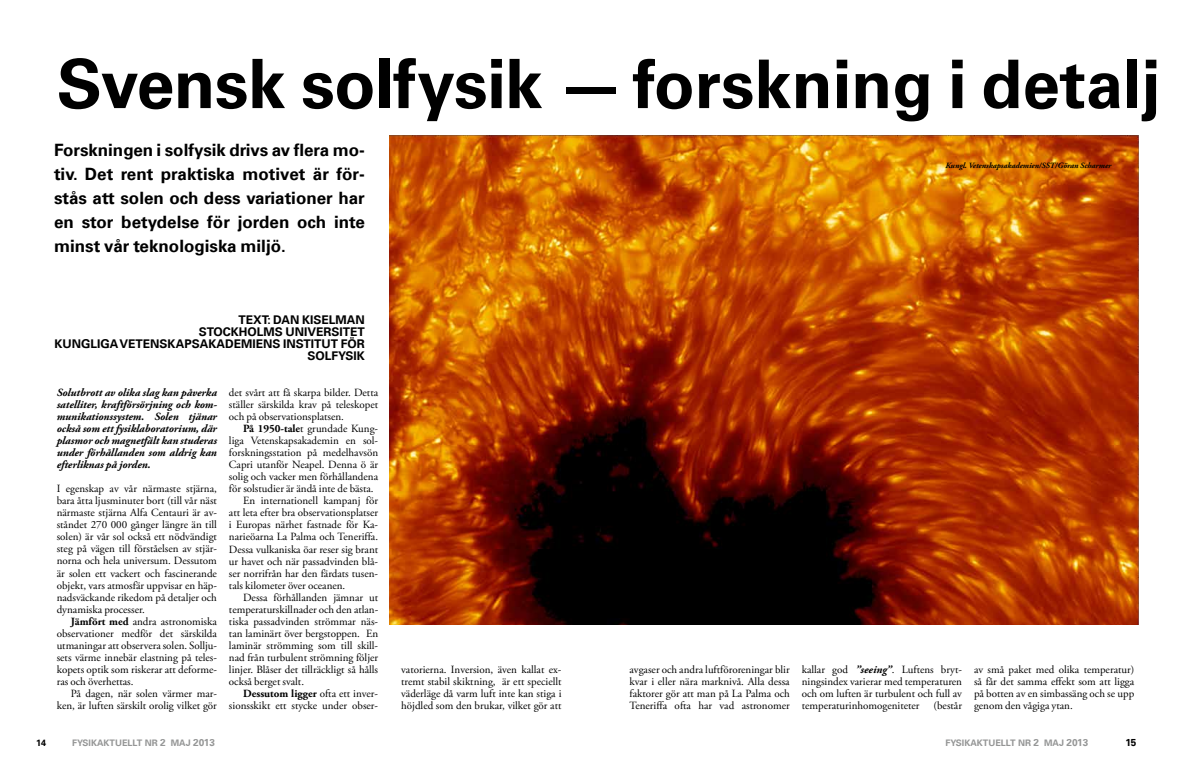
<style>
.page{position:relative;width:1191px;height:766px;background:#fff}
.page>*{position:absolute;margin:0;border:0;box-sizing:border-box;transform-origin:0 0}
.t1{font:700 67px "Univers LT";color:#000}
.t2{font:700 17px/24px "Univers LT";color:#000;text-align:justify}
.t3{font:700 12px/12px "Univers LT";color:#000;text-align:right}
.t4{font:11px/12px "Adobe Garamond Pro";color:#000;text-align:justify}
.t5{font:italic 700 11px/12px "Adobe Garamond Pro";color:#000;text-align:justify}
.t6{font:700 11px "Adobe Garamond Pro";color:#000}
.t7{font:700 10px "Univers LT";color:#000}
.t8{font:700 9px "Univers LT";color:#959696}
.t9{font:700 9px "Univers LT";color:#000}
.t10{font:italic 700 8px "Adobe Garamond Pro";color:#000}
.s1{font-size:68px}
.s2{font-weight:700}
.s3{font-weight:400}
.s4{font-weight:700;font-style:italic}
.s5{font-size:10px}
</style>
<div class="page">
<img style="left:389px;top:135px;width:749px;height:489px">
<h1 class="t1" style="left:57px;top:45px;width:1105px"><span class="s1">Svensk solfysik</span> —forskning i detalj</h1>
<h2 class="t2" style="left:54px;top:138px;width:312px">Forskningen i solfysik drivs av flera mo&shy;tiv. Det rent praktiska motivet är för&shy;stås att solen och dess variationer har en stor betydelse för jorden och inte minst vår teknologiska miljö.</h2>
<p class="t10" style="left:945px;top:161px;width:167px">Kungl. Vetenskapsakademien/SST/Göran Scharmer</p>
<p class="t3" style="left:54px;top:314px;width:312px">TEXT: DAN KISELMAN<br>STOCKHOLMS UNIVERSITET<br>KUNGLIGA VETENSKAPSAKADEMIENS INSTITUT FÖR<br>SOLFYSIK</p>
<p class="t5" style="left:57px;top:387px;width:162px">Solutbrott av olika slag kan påverka satelliter, kraftförsörjning och kom&shy;munikationssystem. Solen tjänar också som ett fysiklaboratorium, där plasmor och magnetfält kan studeras under förhållanden som aldrig kan efterliknas på jorden.</p>
<p class="t4" style="left:57px;top:483px;width:162px">I egenskap av vår närmaste stjärna, bara åtta ljusminuter bort (till vår näst närmaste stjärna Alfa Centauri är av&shy;ståndet 270 000 gånger längre än till solen) är vår sol också ett nödvändigt steg på vägen till förståelsen av stjär&shy;norna och hela universum. Dessutom är solen ett vackert och fascinerande objekt, vars atmosfär uppvisar en häp&shy;nadsväckande rikedom på detaljer och dynamiska processer.</p>
<p class="t4" style="left:57px;top:615px;width:162px;text-indent:14px"><span class="s2">Jämfört med</span> andra astronomiska observationer medför det särskilda utmaningar att observera solen. Sollju&shy;sets värme innebär elastning på teles&shy;kopets optik som riskerar att deforme&shy;ras och överhettas.</p>
<p class="t4" style="left:57px;top:687px;width:162px;text-align:right">På dagen, när solen värmer mar&shy;ken, är luften särskilt orolig vilket gör</p>
<p class="t4" style="left:229px;top:387px;width:151px">det svårt att få skarpa bilder. Detta ställer särskilda krav på teleskopet och på observationsplatsen.</p>
<p class="t4" style="left:243px;top:423px;width:136px"><span class="s2">På 1950-tale</span>t grundade Kung-</p>
<p class="t4" style="left:229px;top:435px;width:151px">liga Vetenskapsakademin en sol-</p>
<p class="t4" style="left:229px;top:447px;width:151px">forskningsstation på medelhavsön</p>
<p class="t4" style="left:229px;top:459px;width:151px">Capri utanför Neapel. Denna ö är</p>
<p class="t4" style="left:229px;top:471px;width:151px">solig och vacker men förhållandena</p>
<p class="t4" style="left:229px;top:483px;width:146px">för solstudier är ändå inte de bästa.</p>
<p class="t4" style="left:243px;top:495px;width:136px">En internationell kampanj för</p>
<p class="t4" style="left:229px;top:507px;width:151px">att leta efter bra observationsplatser</p>
<p class="t4" style="left:229px;top:519px;width:151px">i Europas närhet fastnade för Ka-</p>
<p class="t4" style="left:229px;top:531px;width:151px">narieöarna La Palma och Teneriffa.</p>
<p class="t4" style="left:229px;top:543px;width:151px">Dessa vulkaniska öar reser sig brant</p>
<p class="t4" style="left:229px;top:555px;width:151px">ur havet och när passadvinden blå-</p>
<p class="t4" style="left:229px;top:567px;width:151px">ser norrifrån har den färdats tusen-</p>
<p class="t4" style="left:229px;top:579px;width:118px">tals kilometer över oceanen.</p>
<p class="t4" style="left:243px;top:591px;width:136px">Dessa förhållanden jämnar ut</p>
<p class="t4" style="left:229px;top:603px;width:151px">temperaturskillnader och den atlan-</p>
<p class="t4" style="left:229px;top:615px;width:151px">tiska passadvinden strömmar näs-</p>
<p class="t4" style="left:229px;top:627px;width:151px">tan laminärt över bergstoppen. En</p>
<p class="t4" style="left:229px;top:639px;width:151px">laminär strömming som till skill-</p>
<p class="t4" style="left:229px;top:651px;width:151px">nad från turbulent strömning följer</p>
<p class="t4" style="left:229px;top:663px;width:151px">linjer. Blåser det tillräckligt så hålls</p>
<p class="t4" style="left:229px;top:675px;width:77px">också berget svalt.</p>
<p class="t6" style="left:243px;top:686px;width:136px">Dessutom ligger <span class="s3">ofta ett inver-</span></p>
<p class="t4" style="left:229px;top:699px;width:151px">sionsskikt ett stycke under obser-</p>
<p class="t4" style="left:401px;top:663px;width:162px">vatorierna. Inversion, även kallat ex&shy;tremt stabil skiktning, är ett speciellt väderläge då varm luft inte kan stiga i höjdled som den brukar, vilket gör att</p>
<p class="t4" style="left:629px;top:663px;width:162px">avgaser och andra luftföroreningar blir kvar i eller nära marknivå. Alla dessa faktorer gör att man på La Palma och Teneriffa ofta har vad astronomer</p>
<p class="t4" style="left:801px;top:663px;width:162px">kallar god <span class="s4">”seeing”</span>. Luftens bryt&shy;ningsindex varierar med temperaturen och om luften är turbulent och full av temperaturinhomogeniteter</p>
<p class="t4" style="left:933px;top:699px;width:30px">(består</p>
<p class="t4" style="left:974px;top:663px;width:162px">av små paket med olika temperatur) så får det samma effekt som att ligga på botten av en simbassäng och se upp genom den vågiga ytan.</p>
<p class="t9" style="left:36px;top:737px;width:12px">14</p>
<p class="t8" style="left:72px;top:737px;width:144px">FYSIKAKTUELLT NR <span class="s5">2</span> MAJ <span class="s5">2013</span></p>
<p class="t8" style="left:945px;top:737px;width:144px">FYSIKAKTUELLT NR <span class="s5">2</span> MAJ <span class="s5">2013</span></p>
<p class="t7" style="left:1125px;top:736px;width:13px">15</p>
</div>
